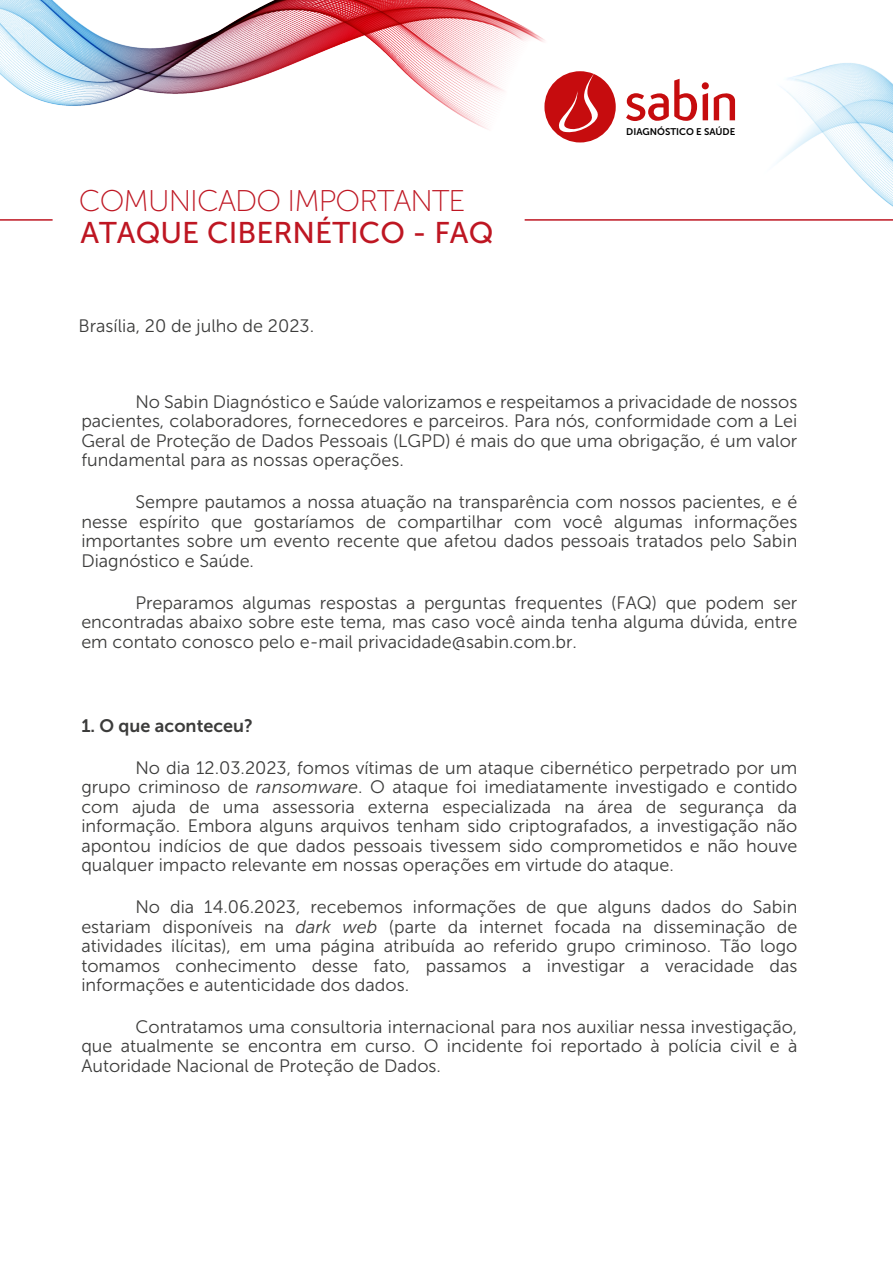
<style>
.page{position:relative;width:893px;height:1263px;background:#fff}
.page>*{position:absolute;margin:0;border:0;box-sizing:border-box;transform-origin:0 0}
.t1{font:29.85px "Museo Sans 500";color:#be1622}
.t2{font:29.85px "Museo Sans 100";letter-spacing:-.03em;color:#be1622}
.t3{font:18px/19.5px "Museo Sans 300";color:#3c3c3b;text-align:justify}
.t4{font:18px "Museo Sans 700";color:#3c3c3b}
.t5{font:9.6px "Museo Sans 700";color:#000}
.s1{font-style:italic}
</style>
<div class="page">
<img style="left:0;top:0;width:893px;height:221px">
<hr style="left:525px;top:219px;width:368px;height:2px;background:#be1622">
<hr style="left:0;top:219px;width:53px;height:2px;background:#be1622">
<svg style="left:626px;top:79px;width:109px;height:42px"></svg>
<svg style="left:544px;top:71px;width:72px;height:71px"></svg>
<h1 class="t2" style="left:79px;top:185px;width:388px">COMUNICADO IMPORTANTE</h1>
<h1 class="t1" style="left:80px;top:217px;width:415px">ATAQUE CIBERNÉTICO - FAQ</h1>
<p class="t3" style="left:79px;top:316px;width:237px">Brasília, 20 de julho de 2023.</p>
<p class="t5" style="left:626px;top:126px;width:111px">DIAGNÓSTICO E SAÚDE</p>
<p class="t3" style="left:81px;top:392px;width:717px;text-indent:54px">No Sabin Diagnóstico e Saúde valorizamos e respeitamos a privacidade de nossos pacientes, colaboradores, fornecedores e parceiros. Para nós, conformidade com a Lei Geral de Proteção de Dados Pessoais (LGPD) é mais do que uma obrigação, é um valor fundamental para as nossas operações.</p>
<p class="t3" style="left:81px;top:492px;width:717px;text-indent:54px">Sempre pautamos a nossa atuação na transparência com nossos pacientes, e é nesse espírito que gostaríamos de compartilhar com você algumas informações importantes sobre um evento recente que afetou dados pessoais tratados pelo Sabin Diagnóstico e Saúde.</p>
<p class="t3" style="left:81px;top:593px;width:717px;text-indent:54px">Preparamos algumas respostas a perguntas frequentes (FAQ) que podem ser encontradas abaixo sobre este tema, mas caso você ainda tenha alguma dúvida, entre em contato conosco pelo e-mail privacidade@sabin.com.br.</p>
<p class="t4" style="left:81px;top:715px;width:173px">1. O que aconteceu?</p>
<p class="t3" style="left:81px;top:758px;width:717px;text-indent:54px">No dia 12.03.2023, fomos vítimas de um ataque cibernético perpetrado por um grupo criminoso de <span class="s1">ransomware</span>. O ataque foi imediatamente investigado e contido com ajuda de uma assessoria externa especializada na área de segurança da informação. Embora alguns arquivos tenham sido criptografados, a investigação não apontou indícios de que dados pessoais tivessem sido comprometidos e não houve qualquer impacto relevante em nossas operações em virtude do ataque.</p>
<p class="t3" style="left:81px;top:897px;width:717px;text-indent:54px">No dia 14.06.2023, recebemos informações de que alguns dados do Sabin estariam disponíveis na <span class="s1">dark web</span> (parte da internet focada na disseminação de atividades ilícitas), em uma página atribuída ao referido grupo criminoso. Tão logo tomamos conhecimento desse fato, passamos a investigar a veracidade das informações e autenticidade dos dados.</p>
<p class="t3" style="left:81px;top:1017px;width:717px;text-indent:54px">Contratamos uma consultoria internacional para nos auxiliar nessa investigação, que atualmente se encontra em curso. O incidente foi reportado à polícia civil e à Autoridade Nacional de Proteção de Dados.</p>
</div>
